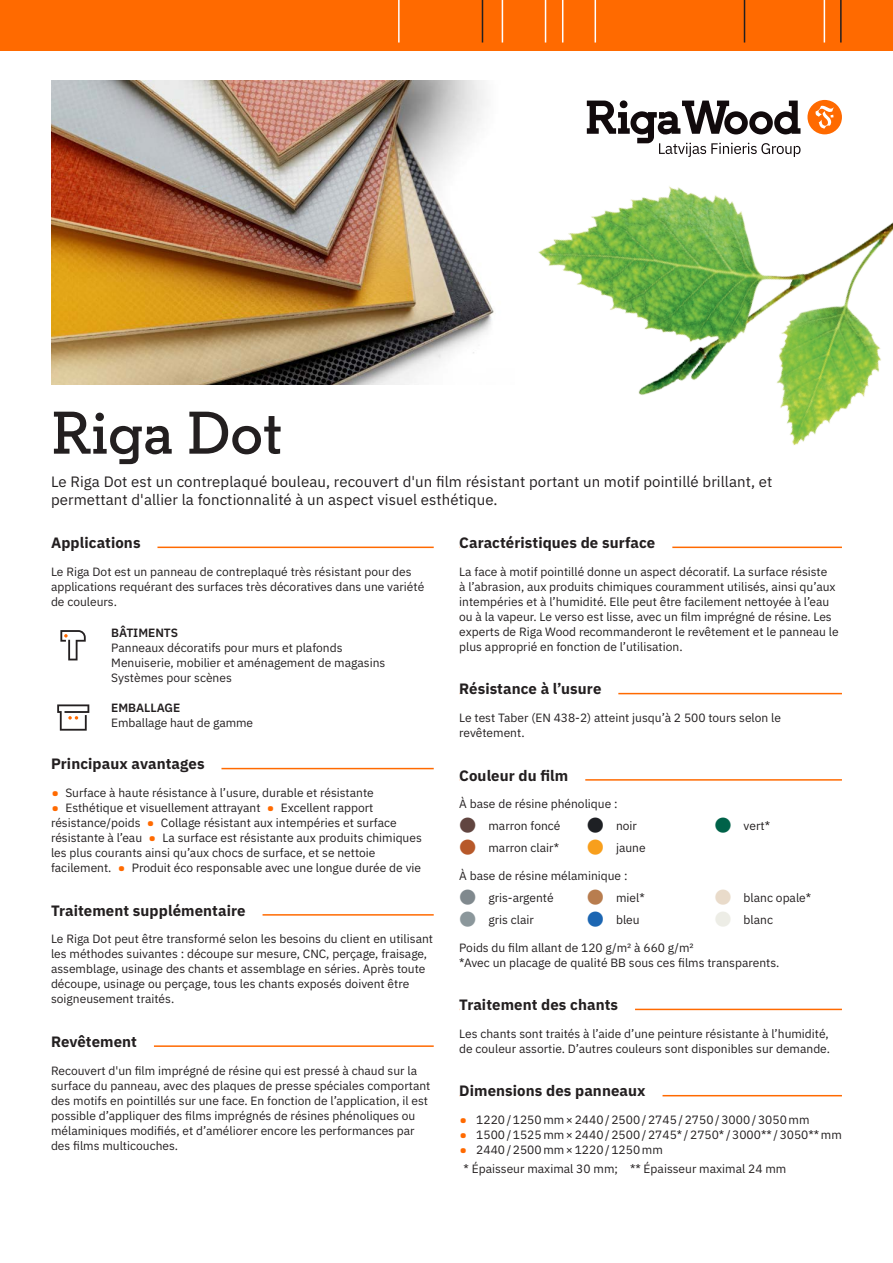
<style>
.page{position:relative;width:893px;height:1263px;background:#fff}
.page>*{position:absolute;margin:0;border:0;box-sizing:border-box;transform-origin:0 0}
.Nosaukums{font:600 60px "Regular Slab";letter-spacing:.005em;color:#231f20}
.Sadaļa{font:700 15px "IBM Plex Sans";letter-spacing:.005em;color:#231f20}
.ievadteksts{font:15px/18px "IBM Plex Sans";letter-spacing:.005em;color:#231f20}
.pamatteksts__6{font:12px/15px "IBM Plex Sans";color:#231f20}
.pamatteksts__3{font:12px/15px "IBM Plex Sans";color:#231f20}
.tabula{font:12px "IBM Plex Sans";color:#231f20}
.Virsraksts_tabulā{font:600 12px "IBM Plex Sans";color:#231f20}
.s1{font-size:21px;color:#ff6a00}
</style>
<div class="page">
<div style="left:0;top:0;width:893px;height:51px;background:#ff6a00"></div>
<hr style="left:398px;top:0;width:2px;height:43px;background:#fff">
<img style="left:475px;top:0;width:418px;height:549px">
<hr style="left:51px;top:547px;width:383px;height:1px;background:#ff6a00">
<div style="left:51px;top:544px;width:106px;height:7px;background:#fff"></div>
<hr style="left:51px;top:768px;width:383px;height:1px;background:#ff6a00">
<div style="left:51px;top:765px;width:170px;height:7px;background:#fff"></div>
<hr style="left:51px;top:914px;width:383px;height:2px;background:#ff6a00">
<div style="left:51px;top:911px;width:212px;height:8px;background:#fff"></div>
<hr style="left:51px;top:1045px;width:383px;height:2px;background:#ff6a00">
<div style="left:51px;top:1043px;width:103px;height:7px;background:#fff"></div>
<hr style="left:459px;top:547px;width:383px;height:1px;background:#ff6a00">
<div style="left:459px;top:544px;width:213px;height:7px;background:#fff"></div>
<hr style="left:459px;top:693px;width:383px;height:1px;background:#ff6a00">
<div style="left:459px;top:690px;width:159px;height:8px;background:#fff"></div>
<hr style="left:459px;top:779px;width:383px;height:2px;background:#ff6a00">
<div style="left:459px;top:776px;width:126px;height:8px;background:#fff"></div>
<hr style="left:459px;top:1009px;width:383px;height:1px;background:#ff6a00">
<div style="left:459px;top:1006px;width:176px;height:7px;background:#fff"></div>
<hr style="left:459px;top:1095px;width:383px;height:1px;background:#ff6a00">
<div style="left:459px;top:1092px;width:203px;height:8px;background:#fff"></div>
<svg style="left:60px;top:630px;width:26px;height:30px"></svg>
<svg style="left:57px;top:704px;width:32px;height:27px"></svg>
<img style="left:51px;top:81px;width:463px;height:303px">
<p class="Nosaukums" style="left:51px;top:396px;width:233px">Riga Dot</p>
<p class="ievadteksts" style="left:51px;top:471px;width:723px">Le Riga Dot est un contreplaqué bouleau, recouvert d'un film résistant portant un motif pointillé brillant, et permettant d'allier la fonctionnalité à un aspect visuel esthétique.</p>
<p class="Sadaļa" style="left:51px;top:531px;width:91px">Applications</p>
<p class="pamatteksts__3" style="left:51px;top:563px;width:375px">Le Riga Dot est un panneau de contreplaqué très résistant pour des applications requérant des surfaces très décoratives dans une variété de couleurs.</p>
<p class="Virsraksts_tabulā" style="left:111px;top:623px;width:68px">BÂTIMENTS</p>
<p class="tabula" style="left:111px;top:639px;width:233px">Panneaux décoratifs pour murs et plafonds</p>
<p class="tabula" style="left:111px;top:654px;width:276px">Menuiserie, mobilier et aménagement de magasins</p>
<p class="tabula" style="left:111px;top:669px;width:122px">Systèmes pour scènes</p>
<p class="Virsraksts_tabulā" style="left:111px;top:698px;width:71px">EMBALLAGE</p>
<p class="tabula" style="left:111px;top:714px;width:143px">Emballage haut de gamme</p>
<p class="Sadaļa" style="left:51px;top:752px;width:155px">Principaux avantages</p>
<p class="pamatteksts__6" style="left:51px;top:784px;width:324px"><span class="s1">•</span> Surface à haute résistance à l’usure, durable et résistante</p>
<p class="pamatteksts__6" style="left:51px;top:799px;width:372px"><span class="s1">•</span> Esthétique et visuellement attrayant <span class="s1">•</span> Excellent rapport résistance/poids <span class="s1">•</span> Collage résistant aux intempéries et surface résistante à l’eau <span class="s1">•</span> La surface est résistante aux produits chimiques les plus courants ainsi qu’aux chocs de surface, et se nettoie facilement. <span class="s1">•</span> Produit éco responsable avec une longue durée de vie</p>
<p class="Sadaļa" style="left:51px;top:898px;width:196px">Traitement supplémentaire</p>
<p class="pamatteksts__6" style="left:51px;top:931px;width:384px">Le Riga Dot peut être transformé selon les besoins du client en utilisant les méthodes suivantes : découpe sur mesure, CNC, perçage, fraisage, assemblage, usinage des chants et assemblage en séries. Après toute découpe, usinage ou perçage, tous les chants exposés doivent être soigneusement traités.</p>
<p class="Sadaļa" style="left:51px;top:1030px;width:87px">Revêtement</p>
<p class="pamatteksts__6" style="left:51px;top:1062px;width:381px">Recouvert d'un film imprégné de résine qui est pressé à chaud sur la surface du panneau, avec des plaques de presse spéciales comportant des motifs en pointillés sur une face. En fonction de l’application, il est possible d’appliquer des films imprégnés de résines phénoliques ou mélaminiques modifiés, et d’améliorer encore les performances par des films multicouches.</p>
<p class="Sadaļa" style="left:459px;top:531px;width:198px">Caractéristiques de surface</p>
<p class="pamatteksts__6" style="left:459px;top:563px;width:381px">La face à motif pointillé donne un aspect décoratif. La surface résiste<br>à l’abrasion, aux produits chimiques couramment utilisés, ainsi qu’aux intempéries et à l’humidité. Elle peut être facilement nettoyée à l’eau ou à la vapeur. Le verso est lisse, avec un film imprégné de résine. Les experts de Riga Wood recommanderont le revêtement et le panneau le plus approprié en fonction de l’utilisation.</p>
<p class="Sadaļa" style="left:459px;top:677px;width:144px">Résistance à l’usure</p>
<p class="pamatteksts__6" style="left:459px;top:709px;width:323px">Le test Taber (EN 438-2) atteint jusqu’à 2 500 tours selon le revêtement.</p>
<p class="Sadaļa" style="left:459px;top:763px;width:111px">Couleur du film</p>
<p class="pamatteksts__6" style="left:459px;top:796px;width:160px">À base de résine phénolique :</p>
<p class="pamatteksts__3" style="left:488px;top:817px;width:73px">marron foncé</p>
<p class="pamatteksts__3" style="left:616px;top:817px;width:22px">noir</p>
<p class="pamatteksts__3" style="left:744px;top:817px;width:28px">vert*</p>
<p class="pamatteksts__3" style="left:488px;top:839px;width:72px">marron clair*</p>
<p class="pamatteksts__3" style="left:616px;top:839px;width:31px">jaune</p>
<p class="pamatteksts__6" style="left:459px;top:867px;width:170px">À base de résine mélaminique :</p>
<p class="pamatteksts__3" style="left:488px;top:889px;width:67px">gris-argenté</p>
<p class="pamatteksts__3" style="left:616px;top:889px;width:30px">miel*</p>
<p class="pamatteksts__3" style="left:744px;top:889px;width:69px">blanc opale*</p>
<p class="pamatteksts__3" style="left:488px;top:911px;width:47px">gris clair</p>
<p class="pamatteksts__3" style="left:616px;top:911px;width:25px">bleu</p>
<p class="pamatteksts__3" style="left:744px;top:911px;width:31px">blanc</p>
<p class="pamatteksts__6" style="left:459px;top:939px;width:236px">Poids du film allant de 120 g/m² à 660 g/m²</p>
<p class="pamatteksts__6" style="left:459px;top:954px;width:322px">*Avec un placage de qualité BB sous ces films transparents.</p>
<p class="Sadaļa" style="left:459px;top:993px;width:160px">Traitement des chants</p>
<p class="pamatteksts__6" style="left:459px;top:1025px;width:372px">Les chants sont traités à l’aide d’une peinture résistante à l’humidité, de couleur assortie. D’autres couleurs sont disponibles sur demande.</p>
<p class="Sadaļa" style="left:459px;top:1079px;width:188px">Dimensions des panneaux</p>
<p class="pamatteksts__6" style="left:459px;top:1111px;width:352px"><span class="s1">•</span> 1220 / 1250 mm × 2440 / 2500 / 2745 / 2750 / 3000 / 3050 mm</p>
<p class="pamatteksts__6" style="left:459px;top:1126px;width:384px"><span class="s1">•</span> 1500 / 1525 mm × 2440 / 2500 / 2745* / 2750* / 3000** / 3050** mm</p>
<p class="pamatteksts__6" style="left:459px;top:1141px;width:205px"><span class="s1">•</span> 2440 / 2500 mm × 1220 / 1250 mm</p>
<p class="pamatteksts__6" style="left:463px;top:1161px;width:324px">* Épaisseur maximal 30 mm; ** Épaisseur maximal 24 mm</p>
</div>
